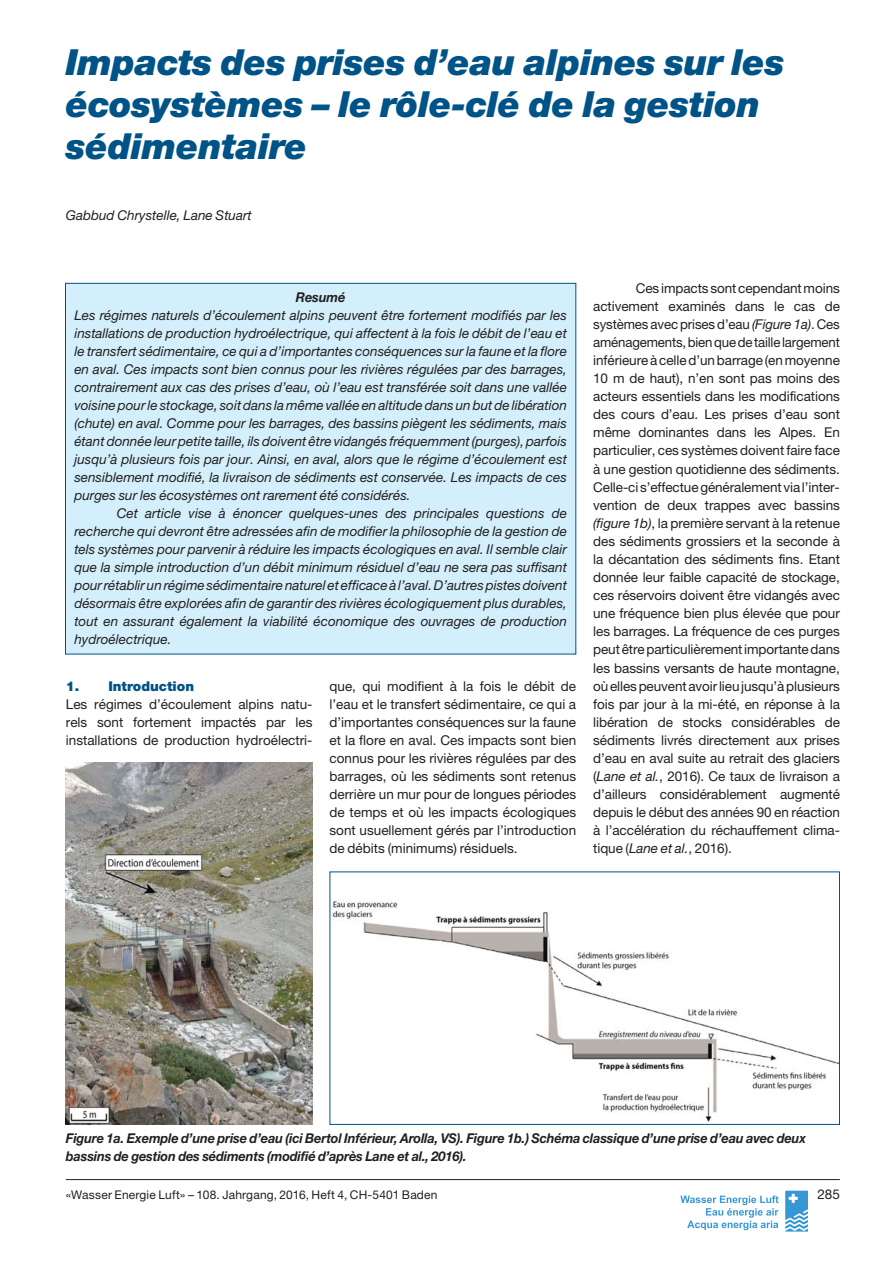
<style>
.page{position:relative;width:893px;height:1263px;background:#fff}
.page>*{position:absolute;margin:0;border:0;box-sizing:border-box;transform-origin:0 0}
.t1{font:italic 900 36px/42px "Helvetica Neue";letter-spacing:-.01em;color:#005387}
.t2{font:13.5px/18.1px "Helvetica Neue";color:#231f20;text-align:justify}
.t3{font:italic 13.5px/18px "Helvetica Neue";color:#231f20;text-align:justify}
.t4{font:italic 700 13.5px/18.1px "Helvetica Neue";letter-spacing:-.01em;color:#231f20;scale:.95 1}
.t5{font:900 13.5px "Helvetica Neue";color:#005387}
.t6{font:12px "Helvetica Neue";letter-spacing:.01em;color:#231f20}
.s1{font-style:italic}
</style>
<div class="page">
<hr style="left:66px;top:1179px;width:774px;height:1px;background:#231f20">
<svg style="left:785px;top:1191px;width:23px;height:41px"></svg>
<svg style="left:680px;top:1196px;width:98px;height:34px"></svg>
<div style="left:65px;top:283px;width:511px;height:371px;background:#d4effc"></div>
<img style="left:66px;top:763px;width:246px;height:362px">
<img style="left:332px;top:901px;width:506px;height:221px">
<div style="left:329px;top:872px;width:511px;height:253px;border:1px solid #005387"></div>
<h1 class="t1" style="left:66px;top:44px;width:720px">Impacts des prises d’eau alpines sur les écosystèmes – le rôle-clé de la gestion sédimentaire</h1>
<p class="t3" style="left:66px;top:208px;width:187px">Gabbud Chrystelle, Lane Stuart</p>
<p class="t4" style="left:296px;top:289px;width:54px">Resumé</p>
<p class="t3" style="left:74px;top:307px;width:494px">Les régimes naturels d’écoulement alpins peuvent être fortement modifiés par les installations de production hydroélectrique, qui affectent à la fois le débit de l’eau et le transfert sédimentaire, ce qui a d’importantes conséquences sur la faune et la flore en aval. Ces impacts sont bien connus pour les rivières régulées par des barrages, contrairement aux cas des prises d’eau, où l’eau est transférée soit dans une vallée voisine pour le stockage, soit dans la même vallée en altitude dans un but de libération (chute) en aval. Comme pour les barrages, des bassins piègent les sédiments, mais étant donnée leur petite taille, ils doivent être vidangés fréquemment (purges), parfois jusqu’à plusieurs fois par jour. Ainsi, en aval, alors que le régime d’écoulement est sensiblement modifié, la livraison de sédiments est conservée. Les impacts de ces purges sur les écosystèmes ont rarement été considérés.</p>
<p class="t3" style="left:74px;top:505px;width:494px;text-indent:43px">Cet article vise à énoncer quelques-unes des principales questions de recherche qui devront être adressées afin de modifier la philosophie de la gestion de tels systèmes pour parvenir à réduire les impacts écologiques en aval. Il semble clair que la simple introduction d’un débit minimum résiduel d’eau ne sera pas suffisant pour rétablir un régime sédimentaire naturel et efficace à l’aval. D’autres pistes doivent désormais être explorées afin de garantir des rivières écologiquement plus durables, tout en assurant également la viabilité économique des ouvrages de production hydroélectrique.</p>
<p class="t5" style="left:66px;top:681px;width:130px">1. Introduction</p>
<p class="t2" style="left:66px;top:696px;width:248px">Les régimes d’écoulement alpins natu&shy;rels sont fortement impactés par les installations de production hydroélectri-</p>
<p class="t2" style="left:329px;top:678px;width:248px">que, qui modifient à la fois le débit de l’eau et le transfert sédimentaire, ce qui a d’importantes conséquences sur la faune et la flore en aval. Ces impacts sont bien connus pour les rivières régulées par des barrages, où les sédiments sont retenus derrière un mur pour de longues périodes de temps et où les impacts écologiques sont usuellement gérés par l’introduction de débits (minimums) résiduels.</p>
<p class="t2" style="left:593px;top:280px;width:248px;text-indent:43px">Ces impacts sont cependant moins activement examinés dans le cas de systèmes avec prises d’eau <span class="s1">(Figure 1a)</span>. Ces aménagements, bien que de taille largement inférieure à celle d’un barrage (en moyenne 10 m de haut), n’en sont pas moins des acteurs essentiels dans les modifications des cours d’eau. Les prises d’eau sont même dominantes dans les Alpes. En particulier, ces systèmes doivent faire face à une gestion quotidienne des sédiments.<br>Celle-ci s’effectue généralement via l’inter&shy;vention de deux trappes avec bassins <span class="s1">(figure 1b)</span>, la première servant à la retenue des sédiments grossiers et la seconde à la décantation des sédiments fins. Etant donnée leur faible capacité de stockage, ces réservoirs doivent être vidangés avec une fréquence bien plus élevée que pour les barrages. La fréquence de ces purges peut être particulièrement importante dans les bassins versants de haute montagne, où elles peuvent avoir lieu jusqu’à plusieurs fois par jour à la mi-été, en réponse à la libération de stocks considérables de sédiments livrés directement aux prises d’eau en aval suite au retrait des glaciers (<span class="s1">Lane et al.</span>, 2016). Ce taux de livraison a d’ailleurs considérablement augmenté depuis le début des années 90 en réaction à l’accélération du réchauffement clima&shy;tique (<span class="s1">Lane et al.</span>, 2016).</p>
<p class="t4" style="left:66px;top:1130px;width:780px">Figure 1a. Exemple d’une prise d’eau (ici Bertol Inférieur, Arolla, VS). Figure 1b.) Schéma classique d’une prise d’eau avec deux bassins de gestion des sédiments (modifié d’après Lane et al., 2016).</p>
<p class="t6" style="left:66px;top:1191px;width:373px">«Wasser Energie Luft» – 108. Jahrgang, 2016, Heft 4, CH-5401 Baden</p>
<p class="t2" style="left:817px;top:1187px;width:24px">285</p>
</div>
